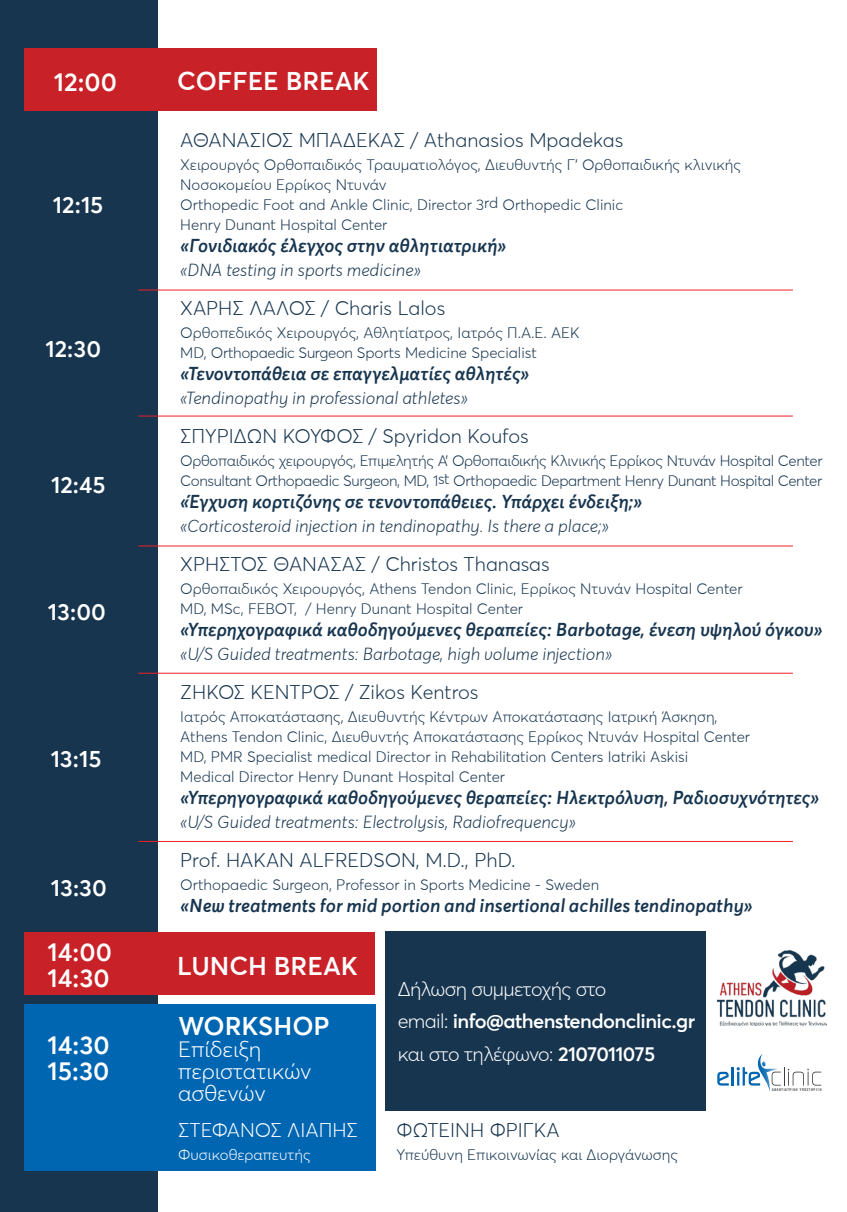
<style>
.page{position:relative;width:847px;height:1212px;background:#fff}
.page>*{position:absolute;margin:0;border:0;box-sizing:border-box;transform-origin:0 0}
.t1{font:600 25.6px/26px "Averta Std";color:#fff}
.t2{font:600 23.4px "Averta Std";color:#fff}
.t3{font:300 22.2px/22px "Averta Std";letter-spacing:-.005em;color:#fff}
.t4{font:300 20px/32.8px "Averta Std";letter-spacing:-.03em;color:#fff}
.t5{font:300 19.8px "Averta Std";color:#17354f}
.t6{font:300 19.8px "Averta Std";color:#fff}
.t7{font:italic 600 18.6px "Averta Std";letter-spacing:-.005em;color:#17354f}
.t8{font:italic 300 17.4px "Averta Std";color:#17354f}
.t9{font:300 15.2px/20px "Averta Std";color:#17354f}
.t10{font:300 15.2px/20px "Averta Std";letter-spacing:-.025em;color:#17354f}
.t11{font:300 15.2px "Averta Std";color:#fff}
.t12{font:700 3.8px "Heading Pro Trial";letter-spacing:.19em;color:#404041}
.s1{font-weight:600}
</style>
<div class="page">
<div style="left:385px;top:932px;width:321px;height:179px;background:#17354f"></div>
<div style="left:0;top:0;width:158px;height:1212px;background:#17354f"></div>
<div style="left:24px;top:48px;width:353px;height:62px;background:#c82127"></div>
<hr style="left:138px;top:290px;width:655px;height:1px;background:#ec2024">
<hr style="left:138px;top:416px;width:655px;height:1px;background:#ec2024">
<hr style="left:138px;top:545px;width:655px;height:1px;background:#ec2024">
<hr style="left:138px;top:673px;width:655px;height:1px;background:#ec2024">
<hr style="left:138px;top:841px;width:655px;height:1px;background:#ec2024">
<div style="left:24px;top:932px;width:351px;height:63px;background:#c82127"></div>
<div style="left:24px;top:1005px;width:352px;height:166px;background:#0066b2"></div>
<img style="left:717px;top:950px;width:109px;height:76px">
<svg style="left:717px;top:1072px;width:11px;height:13px"></svg>
<hr style="left:731px;top:1067px;width:3px;height:18px;background:#0066b2">
<svg style="left:736px;top:1054px;width:85px;height:38px"></svg>
<h1 class="t1" style="left:54px;top:69px;width:65px">12:00</h1>
<h2 class="t2" style="left:53px;top:190px;width:52px">12:15</h2>
<h2 class="t2" style="left:46px;top:334px;width:57px">12:30</h2>
<h2 class="t2" style="left:51px;top:470px;width:56px">12:45</h2>
<h2 class="t2" style="left:48px;top:597px;width:59px">13:00</h2>
<h2 class="t2" style="left:51px;top:744px;width:52px">13:15</h2>
<h2 class="t2" style="left:51px;top:873px;width:57px">13:30</h2>
<h1 class="t1" style="left:47px;top:939px;width:66px">14:00<br>14:30</h1>
<h1 class="t1" style="left:47px;top:1032px;width:64px">14:30<br>15:30</h1>
<h1 class="t1" style="left:177px;top:67px;width:194px">COFFEE BREAK</h1>
<h3 class="t5" style="left:180px;top:128px;width:444px">ΑΘΑΝΑΣΙΟΣ ΜΠΑΔΕΚΑΣ / Athanasios Mpadekas</h3>
<p class="t9" style="left:180px;top:154px;width:562px">Χειρουργός Oρθοπαιδικός Τραυματιολόγος, Διευθυντής Γ’ Ορθοπαιδικής κλινικής Νοσοκομείου Ερρίκος Ντυνάν<br>Orthopedic Foot and Ankle Clinic, Director 3rd Orthopedic Clinic<br>Henry Dunant Hospital Center</p>
<p class="t7" style="left:180px;top:233px;width:328px">«Γονιδιακός έλεγχος στην αθλητιατρική»</p>
<p class="t8" style="left:180px;top:259px;width:242px">«DNA testing in sports medicine»</p>
<h3 class="t5" style="left:180px;top:296px;width:266px">ΧΑΡΗΣ ΛΑΛΟΣ / Charis Lalos</h3>
<p class="t9" style="left:180px;top:322px;width:401px">Ορθοπεδικός Χειρουργός, Αθλητίατρος, Ιατρός Π.Α.Ε. ΑΕΚ<br>MD, Orthopaedic Surgeon Sports Medicine Specialist</p>
<p class="t7" style="left:180px;top:361px;width:351px">«Τενοντοπάθεια σε επαγγελματίες αθλητές»</p>
<p class="t8" style="left:180px;top:387px;width:289px">«Tendinopathy in professional athletes»</p>
<h3 class="t5" style="left:180px;top:424px;width:350px">ΣΠΥΡΙΔΩΝ ΚΟΥΦΟΣ / Spyridon Koufos</h3>
<p class="t10" style="left:180px;top:450px;width:644px">Ορθοπαιδικός χειρουργός, Επιμελητής Α’ Ορθοπαιδικής Κλινικής Ερρίκος Ντυνάν Hospital Center<br>Consultant Orthopaedic Surgeon, MD, 1st Orthopaedic Department Henry Dunant Hospital Center</p>
<p class="t7" style="left:180px;top:489px;width:464px">«Έγχυση κορτιζόνης σε τενοντοπάθειες. Υπάρχει ένδειξη;»</p>
<p class="t8" style="left:180px;top:515px;width:430px">«Corticosteroid injection in tendinopathy. Is there a place;»</p>
<h3 class="t5" style="left:180px;top:552px;width:371px">ΧΡΗΣΤΟΣ ΘΑΝΑΣΑΣ / Christos Thanasas</h3>
<p class="t9" style="left:180px;top:578px;width:564px">Ορθοπαιδικός Χειρουργός, Athens Tendon Clinic, Ερρίκος Ντυνάν Hospital Center<br>MD, MSc, FEBOT, / Henry Dunant Hospital Center</p>
<p class="t7" style="left:180px;top:617px;width:644px">«Υπερηχογραφικά καθοδηγούμενες θεραπείες: Barbotage, ένεση υψηλού όγκου»</p>
<p class="t8" style="left:180px;top:643px;width:433px">«U/S Guided treatments: Barbotage, high volume injection»</p>
<h3 class="t5" style="left:180px;top:680px;width:300px">ΖΗΚΟΣ ΚΕΝΤΡΟΣ / Zikos Kentros</h3>
<p class="t9" style="left:180px;top:706px;width:571px">Ιατρός Αποκατάστασης, Διευθυντής Κέντρων Αποκατάστασης Ιατρική Άσκηση, Athens Tendon Clinic, Διευθυντής Αποκατάστασης Ερρίκος Ντυνάν Hospital Center MD, PMR Specialist medical Director in Rehabilitation Centers Iatriki Askisi<br>Medical Director Henry Dunant Hospital Center</p>
<p class="t7" style="left:180px;top:785px;width:640px">«Υπερηγογραφικά καθοδηγούμενες θεραπείες: Ηλεκτρόλυση, Ραδιοσυχνότητες»</p>
<p class="t8" style="left:180px;top:811px;width:397px">«U/S Guided treatments: Electrolysis, Radiofrequency»</p>
<h3 class="t5" style="left:180px;top:848px;width:337px">Prof. HAKAN ALFREDSON, M.D., PhD.</h3>
<p class="t9" style="left:180px;top:874px;width:420px">Οrthopaedic Surgeon, Professor in Sports Medicine - Sweden</p>
<p class="t7" style="left:180px;top:893px;width:574px">«New treatments for mid portion and insertional achilles tendinopathy»</p>
<h1 class="t1" style="left:177px;top:952px;width:182px">LUNCH BREAK</h1>
<h1 class="t1" style="left:178px;top:1012px;width:153px">WORKSHOP</h1>
<h3 class="t3" style="left:178px;top:1038px;width:135px">Επίδειξη περιστατικών ασθενών</h3>
<h3 class="t6" style="left:178px;top:1118px;width:181px">ΣΤΕΦΑΝΟΣ ΛΙΑΠΗΣ</h3>
<p class="t11" style="left:178px;top:1145px;width:134px">Φυσικοθεραπευτής</p>
<h3 class="t4" style="left:398px;top:972px;width:299px">Δήλωση συμμετοχής στο<br>email: <span class="s1">info@athenstendonclinic.gr </span>και στο τηλέφωνο: <span class="s1">2107011075</span></h3>
<h3 class="t5" style="left:396px;top:1118px;width:165px">ΦΩΤΕΙΝΗ ΦΡΙΓΚΑ</h3>
<p class="t9" style="left:396px;top:1144px;width:283px">Υπεύθυνη Επικοινωνίας και Διοργάνωσης</p>
<p class="t12" style="left:772px;top:1087px;width:51px">ΑΘΛΗΤΙΑΤΡΙΚΗ ΥΠΟΣΤΗΡΙΞΗ</p>
</div>
